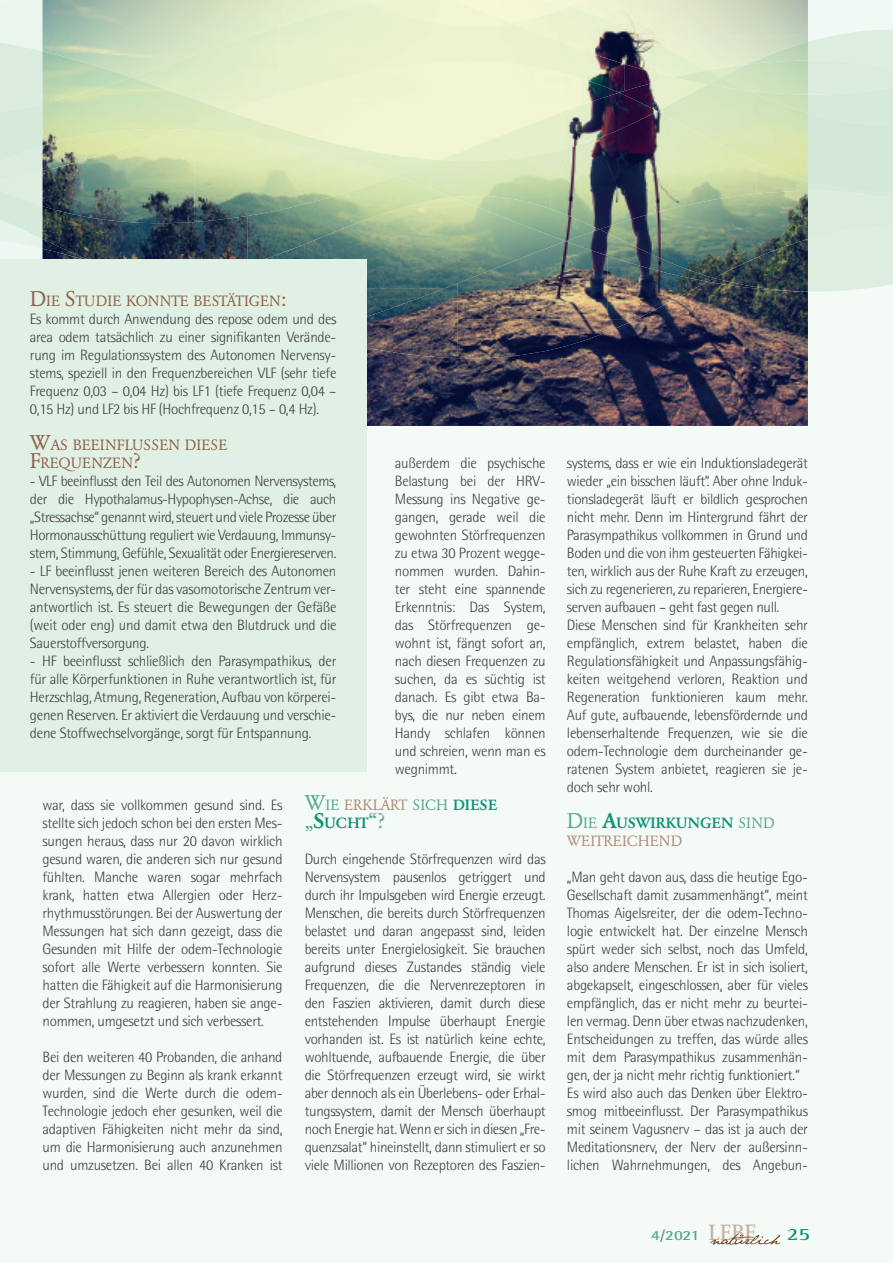
<style>
.page{position:relative;width:893px;height:1263px;background:#f4faf6}
.page>*{position:absolute;margin:0;border:0;box-sizing:border-box;transform-origin:0 0}
.t1{font:700 17.85px "Rotis Serif";color:#0b9376;scale:1.18 1}
.t2{font:300 15px/18px "AT Rotis Semi Sans";letter-spacing:-.02em;color:#3e3e3f;text-align:justify}
.t3{font:14.7px/18px "Garamond BQ";letter-spacing:-.01em;color:#ae8c78}
.t4{font:14.7px/18px "Garamond BQ";letter-spacing:.015em;color:#8e6148}
.t5{font:500 14.7px/18px "Garamond BQ";color:#0b9376}
.t6{font:14.7px "Garamond BQ";letter-spacing:-.01em;color:#8e6148}
.t7{font:700 14.1px "AT Rotis Semi Sans";color:#59a690;scale:1.18 1}
.s1{font-size:21px}
.s2{font-weight:400;font-size:21px;color:#59a690}
.s3{font-weight:400;color:#59a690}
.s4{font-weight:400;color:#ae8c78}
.s5{font-size:21px;color:#59a690}
.s6{color:#59a690}
.s7{font-weight:500;font-size:21px;color:#0b9376}
.s8{font-weight:500;color:#0b9376}
.s9{font-family:"Rotis Serif";font-size:23.1px;color:#c9b0a0}
</style>
<div class="page">
<img style="left:366px;top:292px;width:442px;height:134px">
<img style="left:708px;top:282px;width:6px;height:10px">
<img style="left:521px;top:7px;width:187px;height:63px">
<div style="left:326px;top:0;width:195px;height:144px;background:#f1f5d2"></div>
<img style="left:521px;top:76px;width:93px;height:18px">
<img style="left:229px;top:0;width:140px;height:26px">
<div style="left:279px;top:4px;width:99px;height:90px;background:#e7f1cd"></div>
<div style="left:378px;top:7px;width:99px;height:63px;background:#ebf3cf"></div>
<div style="left:476px;top:24px;width:99px;height:52px;background:#ebf2cf"></div>
<img style="left:575px;top:48px;width:50px;height:45px">
<img style="left:132px;top:60px;width:49px;height:35px">
<img style="left:624px;top:64px;width:50px;height:14px">
<img style="left:458px;top:282px;width:149px;height:37px">
<img style="left:607px;top:282px;width:101px;height:37px">
<img style="left:366px;top:288px;width:92px;height:70px">
<img style="left:458px;top:319px;width:178px;height:39px">
<img style="left:566px;top:241px;width:148px;height:41px">
<img style="left:674px;top:70px;width:47px;height:15px">
<img style="left:350px;top:209px;width:111px;height:79px">
<img style="left:461px;top:209px;width:105px;height:73px">
<img style="left:366px;top:288px;width:79px;height:46px">
<img style="left:483px;top:94px;width:131px;height:59px">
<img style="left:614px;top:93px;width:5px;height:18px">
<img style="left:439px;top:143px;width:44px;height:10px">
<img style="left:483px;top:209px;width:116px;height:32px">
<img style="left:619px;top:78px;width:88px;height:33px">
<img style="left:714px;top:258px;width:93px;height:34px">
<img style="left:747px;top:42px;width:60px;height:19px">
<img style="left:43px;top:129px;width:303px;height:87px">
<img style="left:177px;top:111px;width:159px;height:33px">
<img style="left:286px;top:144px;width:153px;height:32px">
<img style="left:43px;top:51px;width:89px;height:53px">
<img style="left:43px;top:129px;width:134px;height:42px">
<img style="left:599px;top:201px;width:157px;height:77px">
<img style="left:756px;top:194px;width:51px;height:64px">
<img style="left:721px;top:61px;width:86px;height:24px">
<svg style="left:0;top:0;width:43px;height:260px"></svg>
<img style="left:43px;top:206px;width:102px;height:54px">
<img style="left:145px;top:216px;width:102px;height:44px">
<img style="left:247px;top:192px;width:103px;height:68px">
<img style="left:350px;top:176px;width:102px;height:50px">
<img style="left:551px;top:111px;width:154px;height:118px">
<img style="left:705px;top:181px;width:52px;height:20px">
<img style="left:396px;top:153px;width:155px;height:56px">
<svg style="left:807px;top:0;width:86px;height:293px;background:#daebdf"></svg>
<img style="left:657px;top:85px;width:151px;height:96px">
<svg style="left:710px;top:1233px;width:70px;height:12px"></svg>
<div style="left:0;top:260px;width:366px;height:512px;background:#e0f0e4"></div>
<p class="t6" style="left:30px;top:292px;width:258px"><span class="s1">D</span>IE <span class="s1">S</span>TUDIE KONNTE BESTÄTIGEN<span class="s1">:</span></p>
<p class="t2" style="left:30px;top:310px;width:308px">Es kommt durch Anwendung des repose odem und des area odem tatsächlich zu einer signifikanten Verände&shy;rung im Regulationssystem des Autonomen Nervensy&shy;stems, speziell in den Frequenzbereichen VLF (sehr tiefe Frequenz 0,03 – 0,04 Hz) bis LF1 (tiefe Frequenz 0,04 – 0,15 Hz) und LF2 bis HF (Hochfrequenz 0,15 – 0,4 Hz).</p>
<p class="t4" style="left:30px;top:436px;width:199px"><span class="s1">W</span>AS BEEINFLUSSEN DIESE<br><span class="s1">F</span>REQUENZEN<span class="s1">?</span></p>
<p class="t2" style="left:30px;top:472px;width:308px">- VLF beeinflusst den Teil des Autonomen Nervensystems, der die Hypothalamus-Hypophysen-Achse, die auch „Stressachse“ genannt wird, steuert und viele Prozesse über Hormonausschüttung reguliert wie Verdauung, Immunsy&shy;stem, Stimmung, Gefühle, Sexualität oder Energiereserven.</p>
<p class="t2" style="left:30px;top:562px;width:308px">- LF beeinflusst jenen weiteren Bereich des Autonomen Nervensystems, der für das vasomotorische Zentrum ver&shy;antwortlich ist. Es steuert die Bewegungen der Gefäße (weit oder eng) und damit etwa den Blutdruck und die Sauerstoffversorgung.</p>
<p class="t2" style="left:30px;top:652px;width:308px">- HF beeinflusst schließlich den Parasympathikus, der für alle Körperfunktionen in Ruhe verantwortlich ist, für Herzschlag, Atmung, Regeneration, Aufbau von körperei&shy;genen Reserven. Er aktiviert die Verdauung und verschie&shy;dene Stoffwechselvorgänge, sorgt für Entspannung.</p>
<p class="t2" style="left:395px;top:454px;width:152px">außerdem die psychische Belastung bei der HRV-Messung ins Negative ge&shy;gangen, gerade weil die gewohnten Störfrequenzen zu etwa 30 Prozent wegge&shy;nommen wurden. Dahin&shy;ter steht eine spannende Erkenntnis: Das System, das Störfrequenzen ge&shy;wohnt ist, fängt sofort an, nach diesen Frequenzen zu suchen, da es süchtig ist danach. Es gibt etwa Ba&shy;bys, die nur neben einem Handy schlafen können und schreien, wenn man es wegnimmt.</p>
<p class="t5" style="left:305px;top:796px;width:194px"><span class="s2">W</span><span class="s3">IE</span> <span class="s4">ERKLÄRT</span> <span class="s3">SICH</span> DIESE <span class="s2">„</span><span class="s1">S</span>UCHT<span class="s2">“?</span></p>
<p class="t2" style="left:305px;top:850px;width:242px">Durch eingehende Störfrequenzen wird das Nervensystem pausenlos getriggert und durch ihr Impulsgeben wird Energie erzeugt.<br>Menschen, die bereits durch Störfrequenzen belastet und daran angepasst sind, leiden bereits unter Energielosigkeit. Sie brauchen aufgrund dieses Zustandes ständig viele Frequenzen, die die Nervenrezeptoren in den Faszien aktivieren, damit durch diese entstehenden Impulse überhaupt Energie vorhanden ist. Es ist natürlich keine echte, wohltuende, aufbauende Energie, die über die Störfrequenzen erzeugt wird, sie wirkt aber dennoch als ein Überlebens- oder Erhal&shy;tungssystem, damit der Mensch überhaupt noch Energie hat. Wenn er sich in diesen „Fre&shy;quenzsalat“ hineinstellt, dann stimuliert er so viele Millionen von Rezeptoren des Faszien-</p>
<p class="t2" style="left:43px;top:796px;width:242px">war, dass sie vollkommen gesund sind. Es stellte sich jedoch schon bei den ersten Mes&shy;sungen heraus, dass nur 20 davon wirklich gesund waren, die anderen sich nur gesund fühlten. Manche waren sogar mehrfach krank, hatten etwa Allergien oder Herz&shy;rhythmusstörungen. Bei der Auswertung der Messungen hat sich dann gezeigt, dass die Gesunden mit Hilfe der odem-Technologie sofort alle Werte verbessern konnten. Sie hatten die Fähigkeit auf die Harmonisierung der Strahlung zu reagieren, haben sie ange&shy;nommen, umgesetzt und sich verbessert.</p>
<p class="t2" style="left:43px;top:1048px;width:242px">Bei den weiteren 40 Probanden, die anhand der Messungen zu Beginn als krank erkannt wurden, sind die Werte durch die odem-Technologie jedoch eher gesunken, weil die adaptiven Fähigkeiten nicht mehr da sind, um die Harmonisierung auch anzunehmen und umzusetzen. Bei allen 40 Kranken ist</p>
<p class="t2" style="left:567px;top:454px;width:242px;text-align:left">systems, dass er wie ein Induktionsladegerät wieder „ein bisschen läuft“. Aber ohne Induk&shy;tionsladegerät läuft er bildlich gesprochen nicht mehr. Denn im Hintergrund fährt der Parasympathikus vollkommen in Grund und Boden und die von ihm gesteuerten Fähigkei&shy;ten, wirklich aus der Ruhe Kraft zu erzeugen, sich zu regenerieren, zu reparieren, Energiere&shy;serven aufbauen – geht fast gegen null.<br>Diese Menschen sind für Krankheiten sehr empfänglich, extrem belastet, haben die Regulationsfähigkeit und Anpassungsfähig&shy;keiten weitgehend verloren, Reaktion und Regeneration funktionieren kaum mehr.<br>Auf gute, aufbauende, lebensfördernde und lebenserhaltende Frequenzen, wie sie die odem-Technologie dem durcheinander ge&shy;ratenen System anbietet, reagieren sie je&shy;doch sehr wohl.</p>
<p class="t3" style="left:567px;top:814px;width:209px"><span class="s5">D</span><span class="s6">IE</span> <span class="s7">A</span><span class="s8">USWIRKUNGEN</span> <span class="s6">SIND<br></span>WEITREICHEND</p>
<p class="t2" style="left:567px;top:868px;width:242px;text-align:left">„Man geht davon aus, dass die heutige Ego-Gesellschaft damit zusammenhängt“, meint Thomas Aigelsreiter, der die odem-Techno&shy;logie entwickelt hat. Der einzelne Mensch spürt weder sich selbst, noch das Umfeld, also andere Menschen. Er ist in sich isoliert, abgekapselt, eingeschlossen, aber für vieles empfänglich, das er nicht mehr zu beurtei&shy;len vermag. Denn über etwas nachzudenken, Entscheidungen zu treffen, das würde alles mit dem Parasympathikus zusammenhän&shy;gen, der ja nicht mehr richtig funktioniert.“ Es wird also auch das Denken über Elektro&shy;smog mitbeeinflusst. Der Parasympathikus mit seinem Vagusnerv – das ist ja auch der Meditationsnerv, der Nerv der außersinn&shy;lichen Wahrnehmungen, des Angebun-</p>
<p class="t7" style="left:651px;top:1227px;width:91px">4/2021 <span class="s9">LEBE</span></p>
<p class="t1" style="left:787px;top:1224px;width:21px">25</p>
</div>
